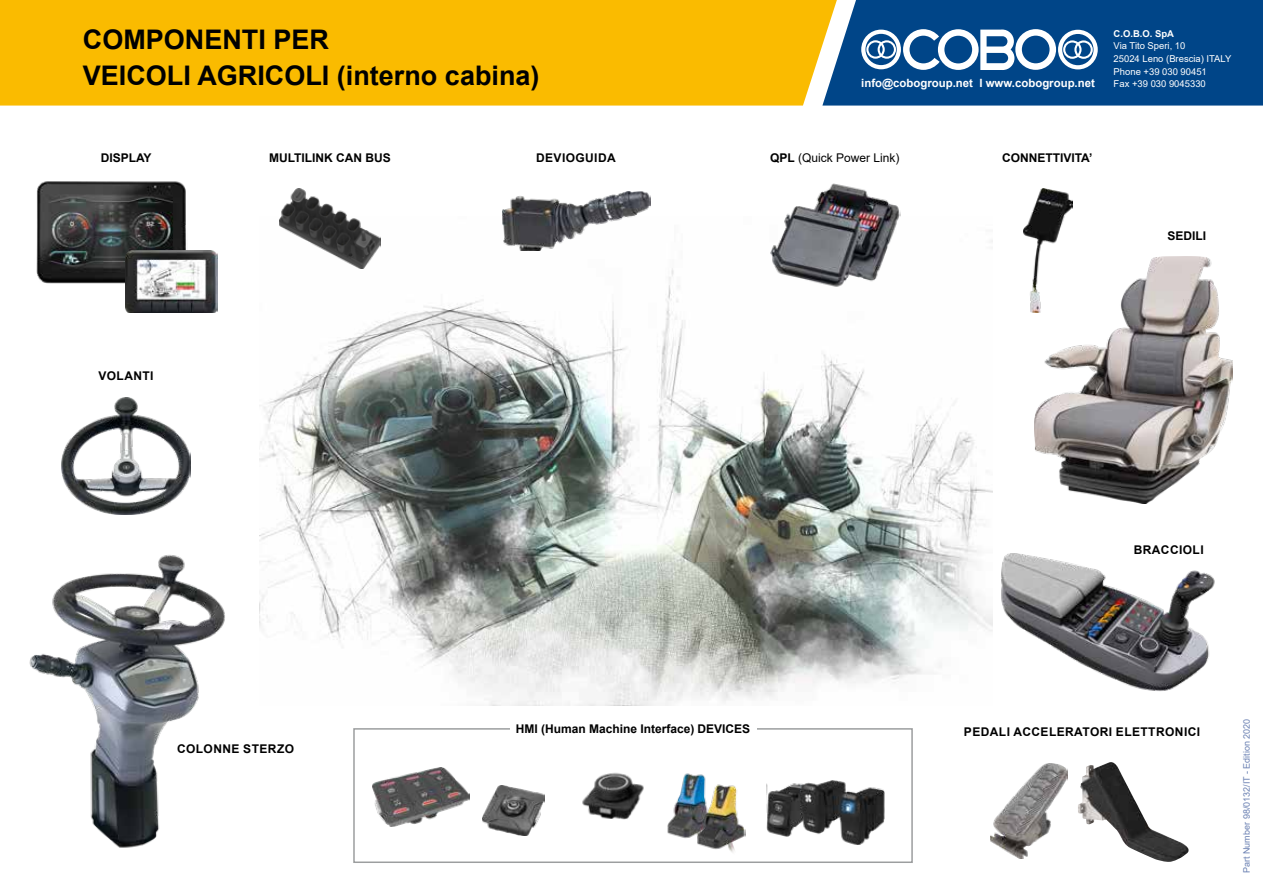
<style>
.page{position:relative;width:1263px;height:893px;background:#fff}
.page>*{position:absolute;margin:0;border:0;box-sizing:border-box;transform-origin:0 0}
.t1{font:700 27px/36px "Arial";color:#000}
.t2{font:700 12px "Arial";color:#000}
.t3{font:700 12px "Arial";letter-spacing:.035em;color:#000}
.t4{font:12px "Arial";color:#000}
.t5{font:700 12px "Arial";letter-spacing:.03em;color:#000}
.t6{font:700 11.4px "Arial";color:#fff}
.t7{font:9.45px/12.6px "Arial";color:#fff}
.t8{font:700 9.45px "Arial";color:#fff}
.t9{font:9px "Arial";color:#6a80b2}
.s1{font-weight:700}
</style>
<div class="page">
<img style="left:260px;top:240px;width:733px;height:465px">
<img style="left:769px;top:183px;width:131px;height:108px">
<img style="left:1024px;top:189px;width:49px;height:124px">
<img style="left:1001px;top:553px;width:214px;height:138px">
<img style="left:29px;top:555px;width:196px;height:293px">
<div style="left:837px;top:0;width:426px;height:106px;background:#004588"></div>
<div style="left:0;top:0;width:837px;height:106px;background:#fabb00"></div>
<svg style="left:861px;top:29px;width:237px;height:41px"></svg>
<img style="left:1078px;top:762px;width:110px;height:100px">
<img style="left:990px;top:763px;width:77px;height:95px">
<img style="left:582px;top:772px;width:62px;height:48px">
<img style="left:667px;top:773px;width:39px;height:66px">
<img style="left:697px;top:779px;width:48px;height:74px">
<img style="left:372px;top:768px;width:98px;height:58px">
<img style="left:483px;top:785px;width:62px;height:51px">
<img style="left:767px;top:783px;width:31px;height:54px">
<img style="left:798px;top:780px;width:86px;height:65px">
<img style="left:61px;top:397px;width:130px;height:118px">
<div style="left:353px;top:728px;width:560px;height:135px;border:2px solid #9c9e9f"></div>
<div style="left:510px;top:711px;width:246px;height:33px;background:#fff"></div>
<img style="left:1035px;top:256px;width:197px;height:248px">
<img style="left:279px;top:188px;width:102px;height:81px">
<img style="left:502px;top:191px;width:149px;height:60px">
<img style="left:36px;top:181px;width:152px;height:103px">
<img style="left:125px;top:251px;width:92px;height:62px">
<h1 class="t1" style="left:83px;top:22px;width:458px">COMPONENTI PER<br>VEICOLI AGRICOLI (interno cabina)</h1>
<p class="t8" style="left:1113px;top:27px;width:62px">C.O.B.O. SpA</p>
<p class="t7" style="left:1113px;top:40px;width:119px">Via Tito Speri, 10<br>25024 Leno (Brescia) ITALY<br>Phone +39 030 90451</p>
<p class="t6" style="left:861px;top:75px;width:235px">info@cobogroup.net I www.cobogroup.net</p>
<p class="t7" style="left:1113px;top:78px;width:94px">Fax +39 030 9045330</p>
<p class="t2" style="left:101px;top:150px;width:52px">DISPLAY</p>
<p class="t3" style="left:536px;top:150px;width:81px">DEVIOGUIDA</p>
<p class="t4" style="left:770px;top:150px;width:131px"><span class="s1">QPL</span> (Quick Power Link)</p>
<p class="t2" style="left:269px;top:150px;width:123px">MULTILINK CAN BUS</p>
<p class="t2" style="left:1002px;top:150px;width:92px">CONNETTIVITA’</p>
<p class="t5" style="left:98px;top:368px;width:56px">VOLANTI</p>
<p class="t2" style="left:1167px;top:227px;width:40px">SEDILI</p>
<p class="t3" style="left:1134px;top:541px;width:72px">BRACCIOLI</p>
<p class="t3" style="left:177px;top:740px;width:119px">COLONNE STERZO</p>
<p class="t2" style="left:516px;top:720px;width:236px">HMI (Human Machine Interface) DEVICES</p>
<p class="t3" style="left:964px;top:723px;width:238px">PEDALI ACCELERATORI ELETTRONICI</p>
<p class="t9" style="left:1240px;top:873px;width:156px;rotate:-90deg">Part Number 98/0132/IT - Edition 2020</p>
</div>
